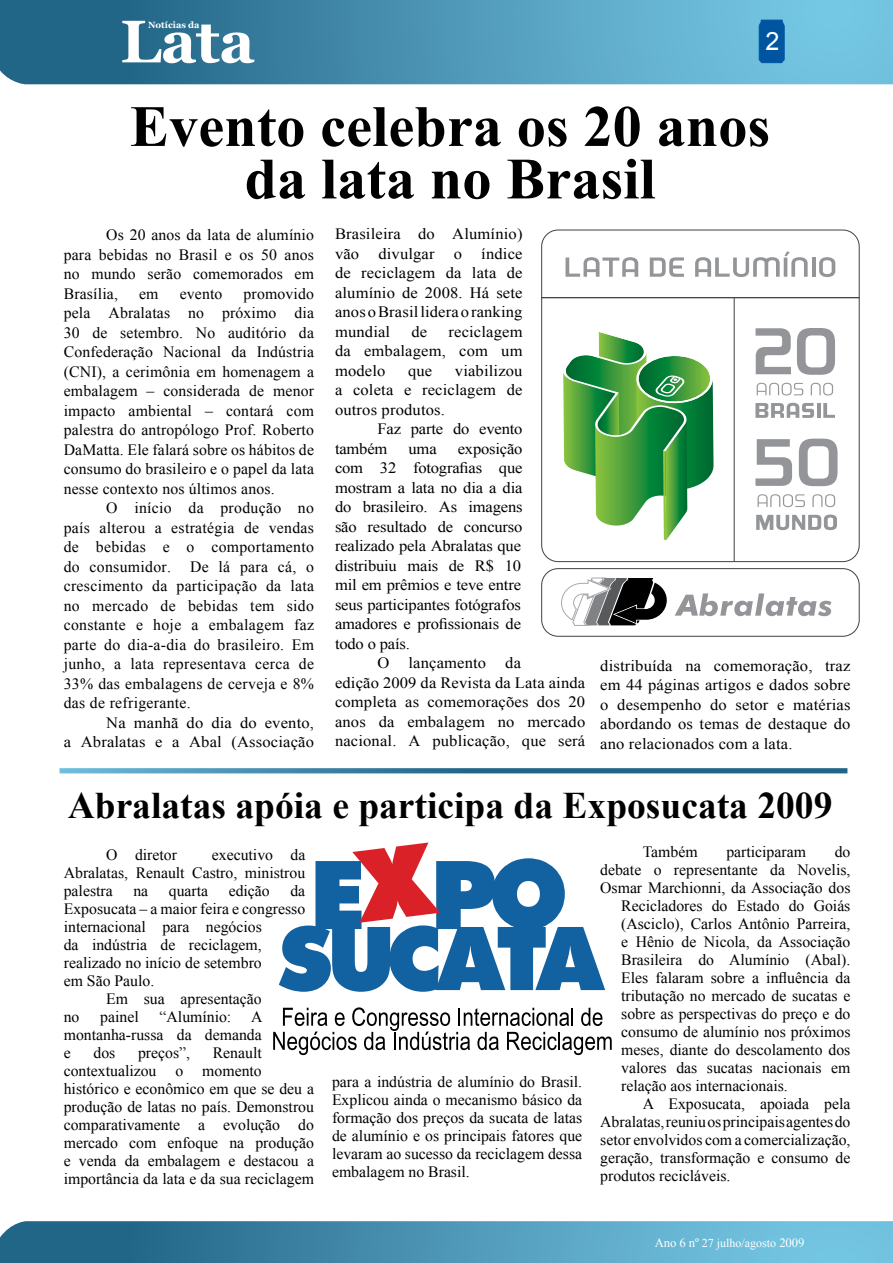
<style>
.page{position:relative;width:893px;height:1263px;background:#fff}
.page>*{position:absolute;margin:0;border:0;box-sizing:border-box;transform-origin:0 0}
.t1{font:700 60px "Georgia";color:#fff}
.t2{font:700 58.5px/52.5px "Times New Roman";color:#000;text-align:center}
.t3{font:700 37.5px "Times New Roman";color:#000}
.t4{font:25.2px "Arial";color:#fff}
.t5{font:15.75px/19.5px "Times New Roman";color:#000;text-align:justify}
.t6{font:15.75px/19.5px "Times New Roman";color:#000;text-align:justify;scale:1.05 1}
.t7{font:12px "Times New Roman";color:#fff}
.t8{font:700 9px "Georgia";color:#fff}
.s1{font-size:12.75px}
</style>
<div class="page">
<svg style="left:0;top:0;width:893px;height:84px;background:#4b94b4"></svg>
<svg style="left:759px;top:20px;width:25px;height:43px"></svg>
<svg style="left:0;top:1221px;width:893px;height:42px;background:#4d95b5"></svg>
<svg style="left:541px;top:298px;width:319px;height:264px"></svg>
<div style="left:541px;top:568px;width:319px;height:69px;border:1px solid #414042;border-radius:16px"></div>
<svg style="left:541px;top:229px;width:319px;height:69px"></svg>
<svg style="left:755px;top:328px;width:36px;height:46px"></svg>
<svg style="left:797px;top:328px;width:38px;height:47px"></svg>
<svg style="left:757px;top:383px;width:46px;height:12px"></svg>
<svg style="left:811px;top:383px;width:22px;height:12px"></svg>
<svg style="left:755px;top:403px;width:59px;height:15px"></svg>
<hr style="left:817px;top:403px;width:3px;height:15px;background:#939598">
<svg style="left:823px;top:403px;width:12px;height:15px"></svg>
<svg style="left:755px;top:439px;width:37px;height:47px"></svg>
<svg style="left:799px;top:439px;width:38px;height:47px"></svg>
<svg style="left:757px;top:494px;width:48px;height:13px"></svg>
<svg style="left:812px;top:494px;width:23px;height:13px"></svg>
<svg style="left:756px;top:515px;width:81px;height:15px"></svg>
<hr style="left:734px;top:298px;width:1px;height:264px;background:#414042">
<svg style="left:561px;top:311px;width:157px;height:229px"></svg>
<svg style="left:561px;top:577px;width:106px;height:49px"></svg>
<svg style="left:675px;top:593px;width:156px;height:23px"></svg>
<svg style="left:60px;top:768px;width:787px;height:5px;background:#3b7f9f"></svg>
<svg style="left:279px;top:842px;width:326px;height:150px"></svg>
<svg style="left:273px;top:1007px;width:339px;height:48px"></svg>
<p class="t8" style="left:148px;top:19px;width:53px">Notícias da</p>
<h1 class="t1" style="left:120px;top:3px;width:136px">Lata</h1>
<h3 class="t4" style="left:765px;top:25px;width:15px">2</h3>
<h2 class="t2" style="left:130px;top:99px;width:642px">Evento celebra os 20 anos da lata no Brasil</h2>
<p class="t5" style="left:64px;top:225px;width:252px;text-indent:43px">Os 20 anos da lata de alumínio para bebidas no Brasil e os 50 anos no mundo serão comemorados em Brasília,</p>
<p class="t5" style="left:64px;top:283px;width:252px;text-indent:180px">promovido pela Abralatas no próximo dia 30 de setembro. No auditório da Confederação Nacional da Indústria (CNI), a cerimônia em homenagem a embalagem – considerada de menor impacto ambiental – contará com palestra do antropólogo Prof. Roberto DaMatta. Ele falará sobre os hábitos de consumo do brasileiro e o papel da lata nesse contexto nos últimos anos.</p>
<p class="t5" style="left:64px;top:498px;width:252px;text-indent:43px">O início da produção no país alterou a estratégia de vendas de bebidas e o comportamento do consumidor. De lá para cá, o crescimento da participação da lata no mercado de bebidas tem sido constante e hoje a embalagem faz parte do dia-a-dia do brasileiro. Em junho, a lata representava cerca de 33% das embalagens de cerveja e 8% das de refrigerante.</p>
<p class="t6" style="left:64px;top:712px;width:240px;text-align:right">Na manhã do dia do evento,<br>a Abralatas e a Abal (Associação</p>
<p class="t5" style="left:139px;top:283px;width:21px">em</p>
<p class="t5" style="left:180px;top:283px;width:44px">evento</p>
<p class="t6" style="left:335px;top:224px;width:180px">Brasileira do Alumínio) vão divulgar o índice de reciclagem da lata de alumínio de 2008. Há sete anos o Brasil lidera o ranking mundial</p>
<p class="t6" style="left:335px;top:322px;width:180px;text-indent:113px">reciclagem da embalagem, com um modelo</p>
<p class="t6" style="left:411px;top:322px;width:17px">de</p>
<p class="t6" style="left:335px;top:361px;width:180px;text-indent:120px">viabilizou a coleta e reciclagem de outros produtos.</p>
<p class="t6" style="left:335px;top:419px;width:180px;text-indent:43px">Faz parte do evento também</p>
<p class="t6" style="left:408px;top:361px;width:25px">que</p>
<p class="t6" style="left:335px;top:439px;width:180px;text-indent:123px">exposição com 32 fotografias que mostram a lata no dia a dia do brasileiro. As imagens são resultado de concurso realizado pela Abralatas que distribuiu mais de R$ 10 mil em prêmios e teve entre seus participantes fotógrafos amadores e profissionais de todo o país.</p>
<p class="t6" style="left:335px;top:653px;width:240px;text-align:left;text-indent:43px">O lançamento da<br>edição 2009 da Revista da Lata ainda completa as comemorações dos 20 anos da embalagem no mercado nacional. A publicação, que será</p>
<p class="t6" style="left:600px;top:656px;width:240px">distribuída na comemoração, traz em 44 páginas artigos e dados sobre o desempenho do setor e matérias abordando os temas de destaque do ano relacionados com a lata.</p>
<p class="t6" style="left:408px;top:439px;width:28px">uma</p>
<h3 class="t3" style="left:68px;top:779px;width:766px">Abralatas apóia e participa da Exposucata 2009</h3>
<p class="t5" style="left:64px;top:846px;width:243px;line-height:18px;text-indent:148px">executivo da Abralatas, Renault Castro, ministrou palestra</p>
<p class="t5" style="left:106px;top:845px;width:72px">O diretor</p>
<p class="t5" style="left:133px;top:881px;width:16px">na</p>
<p class="t5" style="left:169px;top:881px;width:41px">quarta</p>
<p class="t5" style="left:229px;top:881px;width:43px">edição</p>
<p class="t5" style="left:290px;top:881px;width:16px">da</p>
<p class="t5" style="left:64px;top:899px;width:243px">Exposucata – a maior feira e congresso</p>
<p class="t5" style="left:64px;top:917px;width:200px">internacional para negócios</p>
<p class="t5" style="left:64px;top:935px;width:200px">da indústria de reciclagem,</p>
<p class="t5" style="left:64px;top:953px;width:199px">realizado no início de setembro</p>
<p class="t5" style="left:64px;top:971px;width:92px">em São Paulo.</p>
<p class="t5" style="left:106px;top:989px;width:157px">Em sua apresentação</p>
<p class="t5" style="left:64px;top:1007px;width:17px">no</p>
<p class="t5" style="left:100px;top:1007px;width:40px">painel</p>
<p class="t5" style="left:160px;top:1007px;width:73px">“Alumínio:</p>
<p class="t5" style="left:64px;top:1008px;width:200px;line-height:18px;text-indent:187px">A montanha-russa da demanda e</p>
<p class="t5" style="left:64px;top:1044px;width:252px;line-height:18px;text-align:left;text-indent:149px">Renault contextualizou o momento histórico e econômico em que se deu a produção de latas no país. Demonstrou comparativamente a evolução do mercado com enfoque na produção e venda da embalagem e destacou a importância da lata e da sua reciclagem</p>
<p class="t5" style="left:93px;top:1043px;width:23px">dos</p>
<p class="t5" style="left:138px;top:1043px;width:54px">preços”,</p>
<p class="t5" style="left:332px;top:1072px;width:252px;line-height:18px">para a indústria de alumínio do Brasil.<br>Explicou ainda o mecanismo básico da formação dos preços da sucata de latas de alumínio e os principais fatores que levaram ao sucesso da reciclagem dessa embalagem no Brasil.</p>
<p class="t5" style="left:643px;top:842px;width:56px">Também</p>
<p class="t5" style="left:726px;top:842px;width:81px">participaram</p>
<p class="t5" style="left:835px;top:842px;width:17px">do</p>
<p class="t5" style="left:600px;top:860px;width:252px">debate o representante da Novelis,</p>
<p class="t5" style="left:600px;top:878px;width:252px">Osmar Marchionni, da Associação dos</p>
<p class="t5" style="left:621px;top:896px;width:231px">Recicladores do Estado do Goiás</p>
<p class="t5" style="left:621px;top:914px;width:231px">(Asciclo), Carlos Antônio Parreira,</p>
<p class="t5" style="left:621px;top:932px;width:231px">e Hênio de Nicola, da Associação</p>
<p class="t5" style="left:621px;top:950px;width:231px">Brasileira do Alumínio (Abal).</p>
<p class="t5" style="left:621px;top:968px;width:231px">Eles falaram sobre a influência da</p>
<p class="t5" style="left:621px;top:986px;width:231px">tributação no mercado de sucatas e</p>
<p class="t5" style="left:621px;top:1004px;width:231px">sobre as perspectivas do preço e do</p>
<p class="t5" style="left:621px;top:1022px;width:231px">consumo de alumínio nos próximos</p>
<p class="t5" style="left:621px;top:1040px;width:231px">meses, diante do descolamento dos</p>
<p class="t5" style="left:621px;top:1058px;width:231px">valores das sucatas nacionais em</p>
<p class="t5" style="left:621px;top:1076px;width:168px">relação aos internacionais.</p>
<p class="t5" style="left:643px;top:1094px;width:209px">A Exposucata, apoiada pela</p>
<p class="t5" style="left:600px;top:1112px;width:252px">Abralatas, reuniu os principais agentes do</p>
<p class="t5" style="left:600px;top:1130px;width:252px">setor envolvidos com a comercialização,</p>
<p class="t5" style="left:600px;top:1148px;width:252px">geração, transformação e consumo de</p>
<p class="t5" style="left:600px;top:1166px;width:132px">produtos recicláveis.</p>
<p class="t7" style="left:655px;top:1235px;width:151px"><span class="s1">Ano 6 nº</span> 27 julho/agosto <span class="s1">2009</span></p>
</div>
